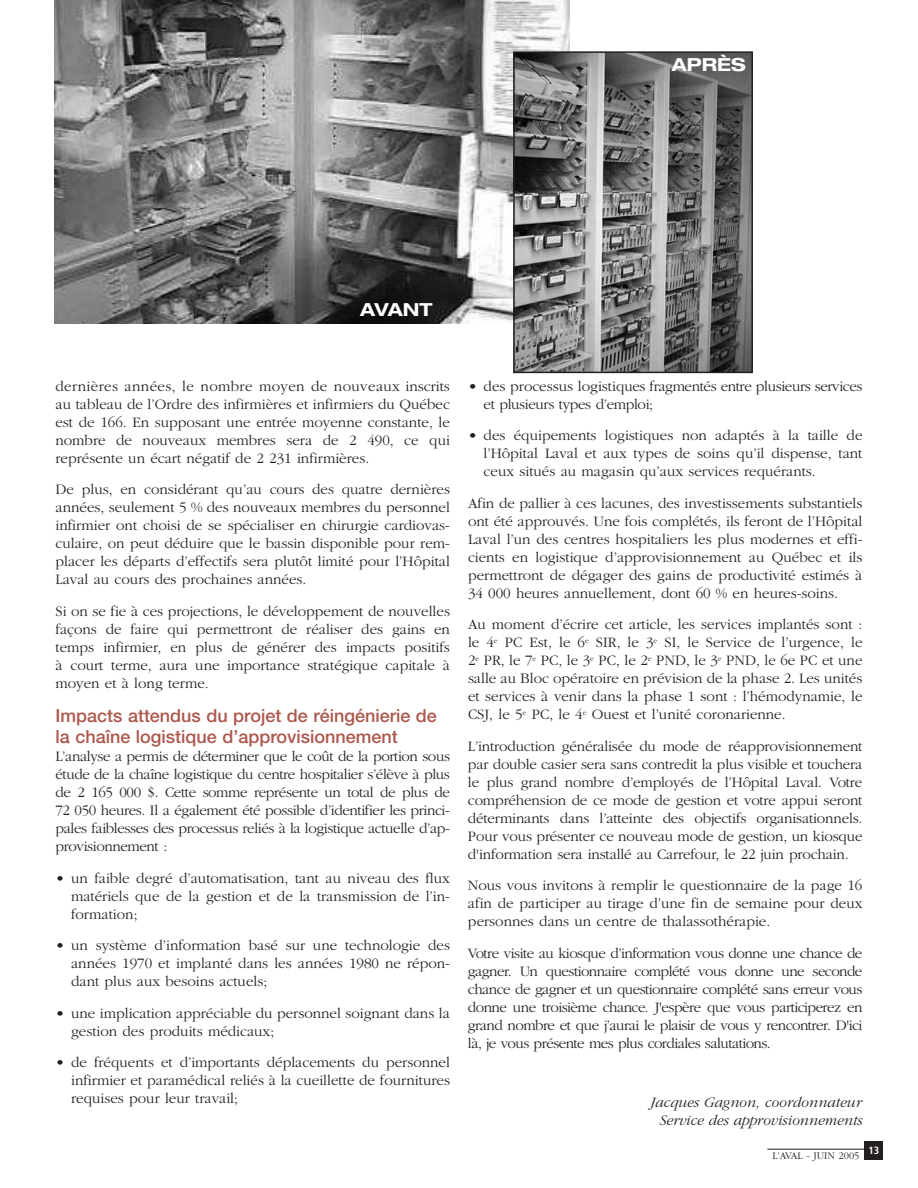
<style>
.page{position:relative;width:918px;height:1188px;background:#fff}
.page>*{position:absolute;margin:0;border:0;box-sizing:border-box;transform-origin:0 0}
.t1{font:500 18px/21px "Helvetica Neue";color:#ad584d}
.t2{font:700 expanded 18px "Helvetica Neue";color:#fff}
.t3{font:300 15px/18px "Garamond";color:#231f20;text-align:justify}
.t4{font:300 15px/18px "Garamond";letter-spacing:-.025em;color:#231f20}
.t5{font:italic 300 15px/18px "Garamond";color:#231f20;text-align:right}
.t6{font:300 10.5px "Garamond";color:#231f20}
.t7{font:700 condensed 10.5px "Frutiger";color:#fff}
</style>
<div class="page">
<div style="left:865px;top:1141px;width:18px;height:19px;background:#231f20"></div>
<hr style="left:767px;top:1149px;width:116px;height:1px;background:#231f20">
<img style="left:54px;top:0;width:515px;height:323px">
<img style="left:516px;top:54px;width:234px;height:316px">
<div style="left:513px;top:51px;width:240px;height:322px;border:2px solid #231f20"></div>
<p class="t2" style="left:672px;top:58px;width:76px">APRÈS</p>
<p class="t2" style="left:360px;top:303px;width:74px">AVANT</p>
<p class="t3" style="left:56px;top:378px;width:396px">dernières années, le nombre moyen de nouveaux inscrits au tableau de l’Ordre des infirmières et infirmiers du Québec est de 166. En supposant une entrée moyenne constante, le nombre de nouveaux membres sera de 2 490, ce qui représente un écart négatif de 2 231 infirmières.</p>
<p class="t3" style="left:56px;top:482px;width:396px">De plus, en considérant qu’au cours des quatre dernières années, seulement 5 % des nouveaux membres du personnel infirmier ont choisi de se spécialiser en chirurgie cardiovas&shy;culaire, on peut déduire que le bassin disponible pour rem&shy;placer les départs d’effectifs sera plutôt limité pour l’Hôpital Laval au cours des prochaines années.</p>
<p class="t3" style="left:56px;top:603px;width:396px">Si on se fie à ces projections, le développement de nouvelles façons de faire qui permettront de réaliser des gains en temps infirmier, en plus de générer des impacts positifs à court terme, aura une importance stratégique capitale à moyen et à long terme.</p>
<p class="t1" style="left:56px;top:707px;width:383px">Impacts attendus du projet de réingénierie de la chaîne logistique d’approvisionnement</p>
<p class="t3" style="left:56px;top:749px;width:396px">L’analyse a permis de déterminer que le coût de la portion sous étude de la chaîne logistique du centre hospitalier s’élève à plus de 2 165 000 $. Cette somme représente un total de plus de 72 050 heures. Il a également été possible d’identifier les princi&shy;pales faiblesses des processus reliés à la logistique actuelle d’ap&shy;provisionnement :</p>
<p class="t3" style="left:71px;top:870px;width:380px;text-indent:-16px">• un faible degré d’automatisation, tant au niveau des flux matériels que de la gestion et de la transmission de l’in&shy;formation;</p>
<p class="t3" style="left:71px;top:938px;width:380px;text-indent:-16px">• un système d’information basé sur une technologie des années 1970 et implanté dans les années 1980 ne répon&shy;dant plus aux besoins actuels;</p>
<p class="t3" style="left:71px;top:1005px;width:380px;text-indent:-16px">• une implication appréciable du personnel soignant dans la gestion des produits médicaux;</p>
<p class="t3" style="left:71px;top:1055px;width:380px;text-indent:-16px">• de fréquents et d’importants déplacements du personnel infirmier et paramédical reliés à la cueillette de fournitures requises pour leur travail;</p>
<p class="t4" style="left:484px;top:378px;width:380px;text-indent:-16px">• des processus logistiques fragmentés entre plusieurs services et plusieurs types d’emploi;</p>
<p class="t3" style="left:484px;top:428px;width:380px;text-indent:-16px">• des équipements logistiques non adaptés à la taille de l’Hôpital Laval et aux types de soins qu’il dispense, tant ceux situés au magasin qu’aux services requérants.</p>
<p class="t3" style="left:468px;top:495px;width:396px">Afin de pallier à ces lacunes, des investissements substantiels ont été approuvés. Une fois complétés, ils feront de l’Hôpital Laval l’un des centres hospitaliers les plus modernes et effi&shy;cients en logistique d’approvisionnement au Québec et ils permettront de dégager des gains de productivité estimés à 34 000 heures annuellement, dont 60 % en heures-soins.</p>
<p class="t3" style="left:468px;top:617px;width:396px">Au moment d’écrire cet article, les services implantés sont : le 4<sup>e</sup> PC Est, le 6<sup>e</sup> SIR, le 3<sup>e</sup> SI, le Service de l’urgence, le 2<sup>e</sup> PR, le 7<sup>e</sup> PC, le 3<sup>e</sup> PC, le 2<sup>e</sup> PND, le 3<sup>e</sup> PND, le 6e PC et une salle au Bloc opératoire en prévision de la phase 2. Les unités et services à venir dans la phase 1 sont : l’hémodynamie, le CSJ, le 5<sup>e</sup> PC, le 4<sup>e</sup> Ouest et l’unité coronarienne.</p>
<p class="t3" style="left:468px;top:738px;width:396px">L’introduction généralisée du mode de réapprovisionnement par double casier sera sans contredit la plus visible et touchera le plus grand nombre d’employés de l’Hôpital Laval. Votre compréhension de ce mode de gestion et votre appui seront déterminants dans l’atteinte des objectifs organisationnels.<br>Pour vous présenter ce nouveau mode de gestion, un kiosque d'information sera installé au Carrefour, le 22 juin prochain.</p>
<p class="t3" style="left:468px;top:878px;width:396px">Nous vous invitons à remplir le questionnaire de la page 16 afin de participer au tirage d’une fin de semaine pour deux personnes dans un centre de thalassothérapie.</p>
<p class="t3" style="left:468px;top:945px;width:396px">Votre visite au kiosque d’information vous donne une chance de gagner. Un questionnaire complété vous donne une seconde chance de gagner et un questionnaire complété sans erreur vous donne une troisième chance. J'espère que vous participerez en grand nombre et que j’aurai le plaisir de vous y rencontrer. D'ici là, je vous présente mes plus cordiales salutations.</p>
<p class="t5" style="left:650px;top:1094px;width:214px">Jacques Gagnon, coordonnateur<br>Service des approvisionnements</p>
<p class="t6" style="left:772px;top:1152px;width:89px">L’AVAL - JUIN 2005</p>
<p class="t7" style="left:868px;top:1146px;width:12px">13</p>
</div>
